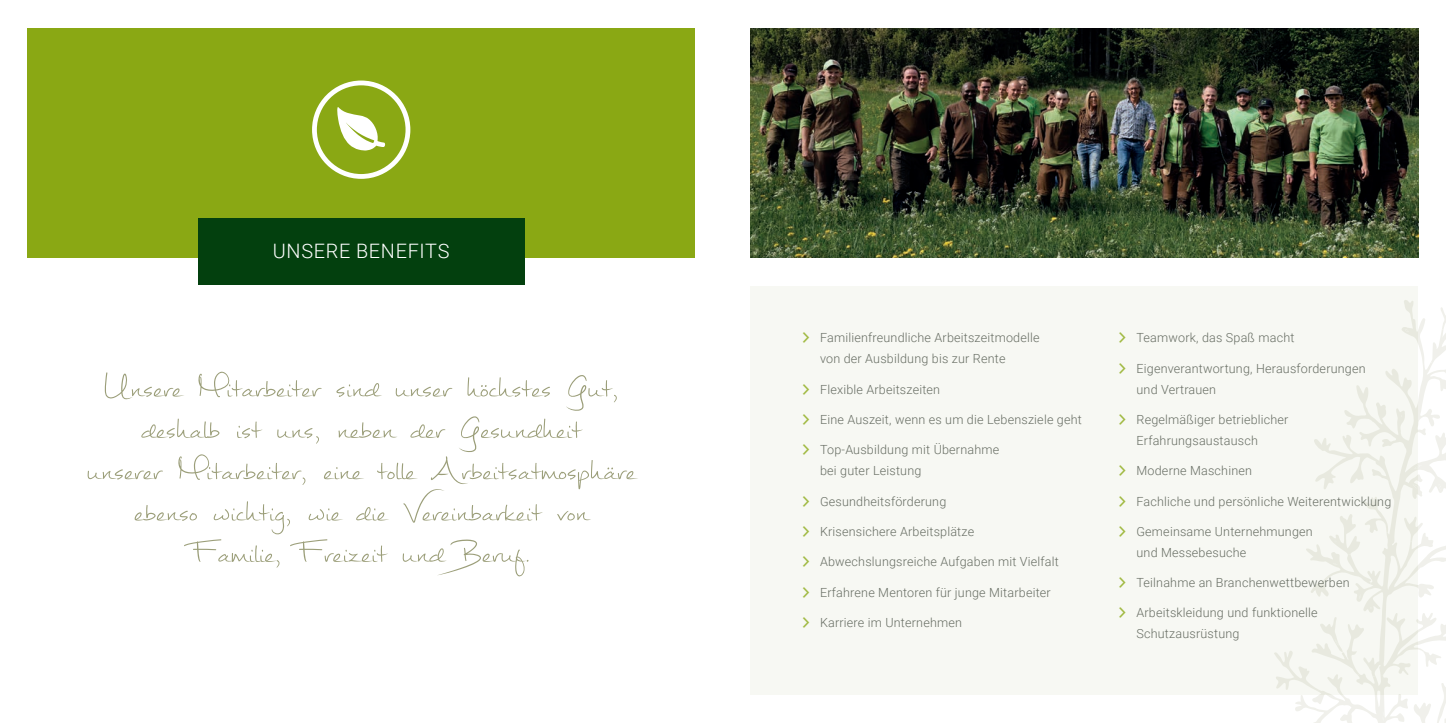
<style>
.page{position:relative;width:1446px;height:723px;background:#fff}
.page>*{position:absolute;margin:0;border:0;box-sizing:border-box;transform-origin:0 0}
.t1{font:51.6px/41.2px "Mathilde";color:#9b9e79;text-align:center}
.t2{font:300 19.8px "Roboto";letter-spacing:.035em;color:#fff}
.t3{font:300 12.6px/20.7px "Roboto";letter-spacing:.015em;color:#686e64}
</style>
<div class="page">
<img style="left:750px;top:28px;width:668px;height:230px">
<div style="left:28px;top:28px;width:667px;height:229px;background:#8aa814"></div>
<div style="left:750px;top:286px;width:668px;height:409px;background:#f7f8f3"></div>
<div style="left:312px;top:81px;width:98px;height:98px;border:5px solid #fff;border-radius:50%"></div>
<svg style="left:1274px;top:300px;width:172px;height:423px"></svg>
<div style="left:198px;top:219px;width:326px;height:66px;background:#03400e"></div>
<p class="t2" style="left:273px;top:237px;width:178px">UNSERE BENEFITS</p>
<p class="t1" style="left:87px;top:358px;width:550px">Unsere Mitarbeiter sind unser höchstes Gut, deshalb ist uns, neben der Gesundheit<br>unserer Mitarbeiter, eine tolle Arbeitsatmosphäre ebenso wichtig, wie die Vereinbarkeit von Familie, Freizeit und Beruf.</p>
<p class="t3" style="left:820px;top:327px;width:221px">Familienfreundliche Arbeitszeitmodelle von der Ausbildung bis zur Rente</p>
<p class="t3" style="left:820px;top:378px;width:122px">Flexible Arbeitszeiten</p>
<p class="t3" style="left:820px;top:409px;width:263px">Eine Auszeit, wenn es um die Lebensziele geht</p>
<p class="t3" style="left:820px;top:439px;width:181px">Top-Ausbildung mit Übernahme bei guter Leistung</p>
<p class="t3" style="left:820px;top:490px;width:128px">Gesundheitsförderung</p>
<p class="t3" style="left:820px;top:521px;width:156px">Krisensichere Arbeitsplätze</p>
<p class="t3" style="left:820px;top:551px;width:240px">Abwechslungsreiche Aufgaben mit Vielfalt</p>
<p class="t3" style="left:820px;top:581px;width:232px">Erfahrene Mentoren für junge Mitarbeiter</p>
<p class="t3" style="left:820px;top:612px;width:143px">Karriere im Unternehmen</p>
<p class="t3" style="left:1136px;top:327px;width:159px">Teamwork, das Spaß macht</p>
<p class="t3" style="left:1136px;top:358px;width:231px">Eigenverantwortung, Herausforderungen und Vertrauen</p>
<p class="t3" style="left:1136px;top:409px;width:153px">Regelmäßiger betrieblicher<br>Erfahrungsaustausch</p>
<p class="t3" style="left:1136px;top:460px;width:117px">Moderne Maschinen</p>
<p class="t3" style="left:1136px;top:490px;width:256px">Fachliche und persönliche Weiterentwicklung</p>
<p class="t3" style="left:1136px;top:521px;width:178px">Gemeinsame Unternehmungen und Messebesuche</p>
<p class="t3" style="left:1136px;top:572px;width:215px">Teilnahme an Branchenwettbewerben</p>
<p class="t3" style="left:1136px;top:602px;width:183px">Arbeitskleidung und funktionelle<br>Schutzausrüstung</p>
</div>
